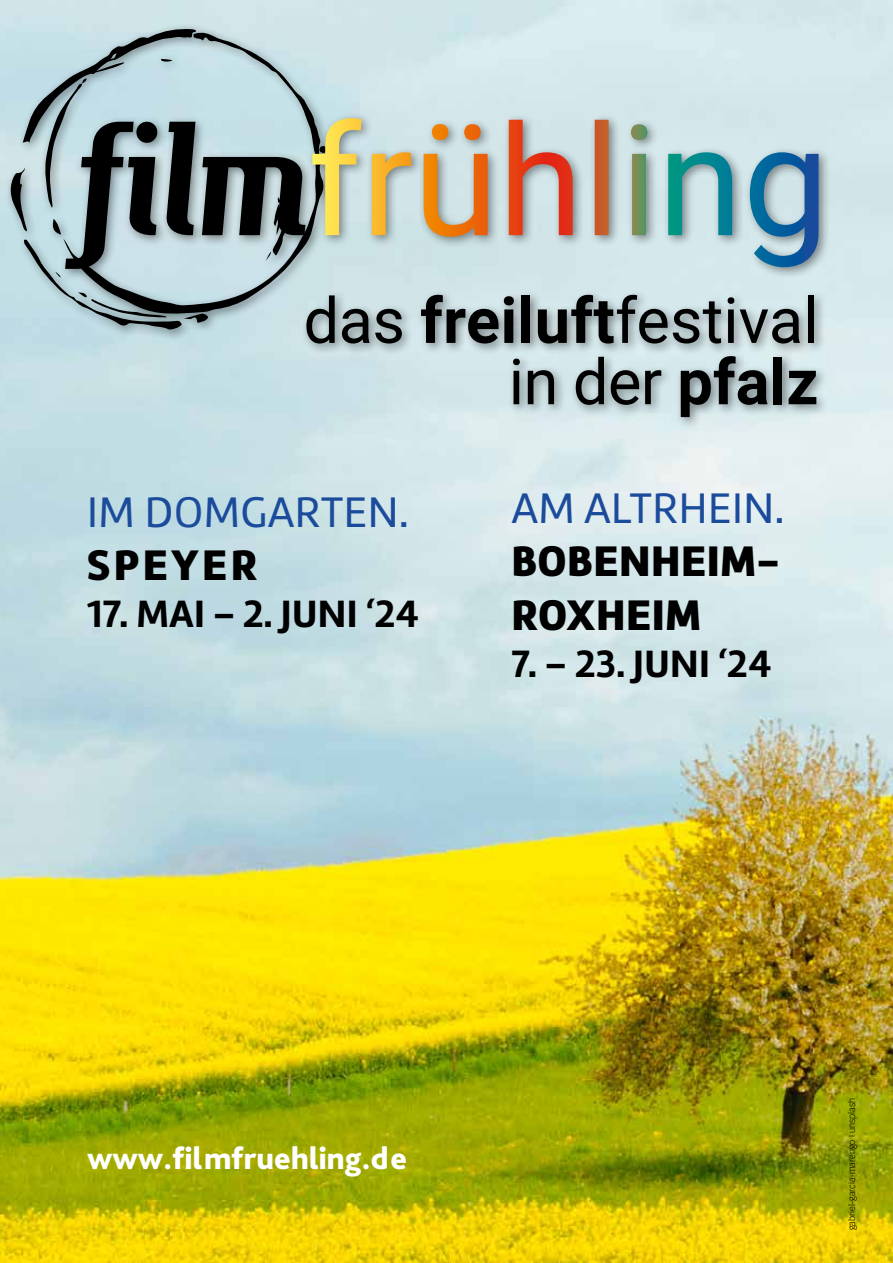
<style>
.page{position:relative;width:893px;height:1263px;background:#fff}
.page>*{position:absolute;margin:0;border:0;box-sizing:border-box;transform-origin:0 0}
.t1{font:63.3px/61.3px "Roboto";letter-spacing:-.01em;color:#000;text-align:right}
.t2{font:44.25px "Marine";letter-spacing:.01em;color:#1b4b9b}
.t3{font:900 44.25px/53.1px "Marine";letter-spacing:.01em;color:#000}
.t4{font:700 39.45px "Marine";letter-spacing:.01em;color:#000}
.t5{font:800 32.1px "Bliss Pro";color:#fff}
.t6{font:300 9px "Vectora LT Pro";color:#000}
.s1{font-weight:700}
</style>
<div class="page">
<img style="left:0;top:0;width:893px;height:1263px">
<div style="left:5px;top:23px;width:826px;height:406px;background:#000;opacity:.44"></div>
<svg style="left:305px;top:31px;width:20px;height:284px;background:#b9cfd3"></svg>
<svg style="left:312px;top:118px;width:506px;height:149px;background:#b9bfb7"></svg>
<svg style="left:9px;top:28px;width:296px;height:302px;background:#95a9ae"></svg>
<h1 class="t1" style="left:303px;top:287px;width:517px">das <span class="s1">freiluft</span>festival in der <span class="s1">pfalz</span></h1>
<h2 class="t2" style="left:87px;top:484px;width:323px">IM DOMGARTEN.</h2>
<h2 class="t3" style="left:87px;top:538px;width:172px">SPEYER</h2>
<h3 class="t4" style="left:87px;top:588px;width:334px">17. MAI – 2. JUNI ‘24</h3>
<h2 class="t2" style="left:511px;top:481px;width:274px">AM ALTRHEIN.</h2>
<h2 class="t3" style="left:511px;top:535px;width:270px">BOBENHEIM-<br>ROXHEIM</h2>
<h3 class="t4" style="left:511px;top:638px;width:262px">7. – 23. JUNI ‘24</h3>
<h3 class="t5" style="left:87px;top:1138px;width:321px">www.filmfruehling.de</h3>
<p class="t6" style="left:846px;top:1230px;width:134px;rotate:-90deg">gabriel-garcia-marengo I unsplash</p>
</div>
